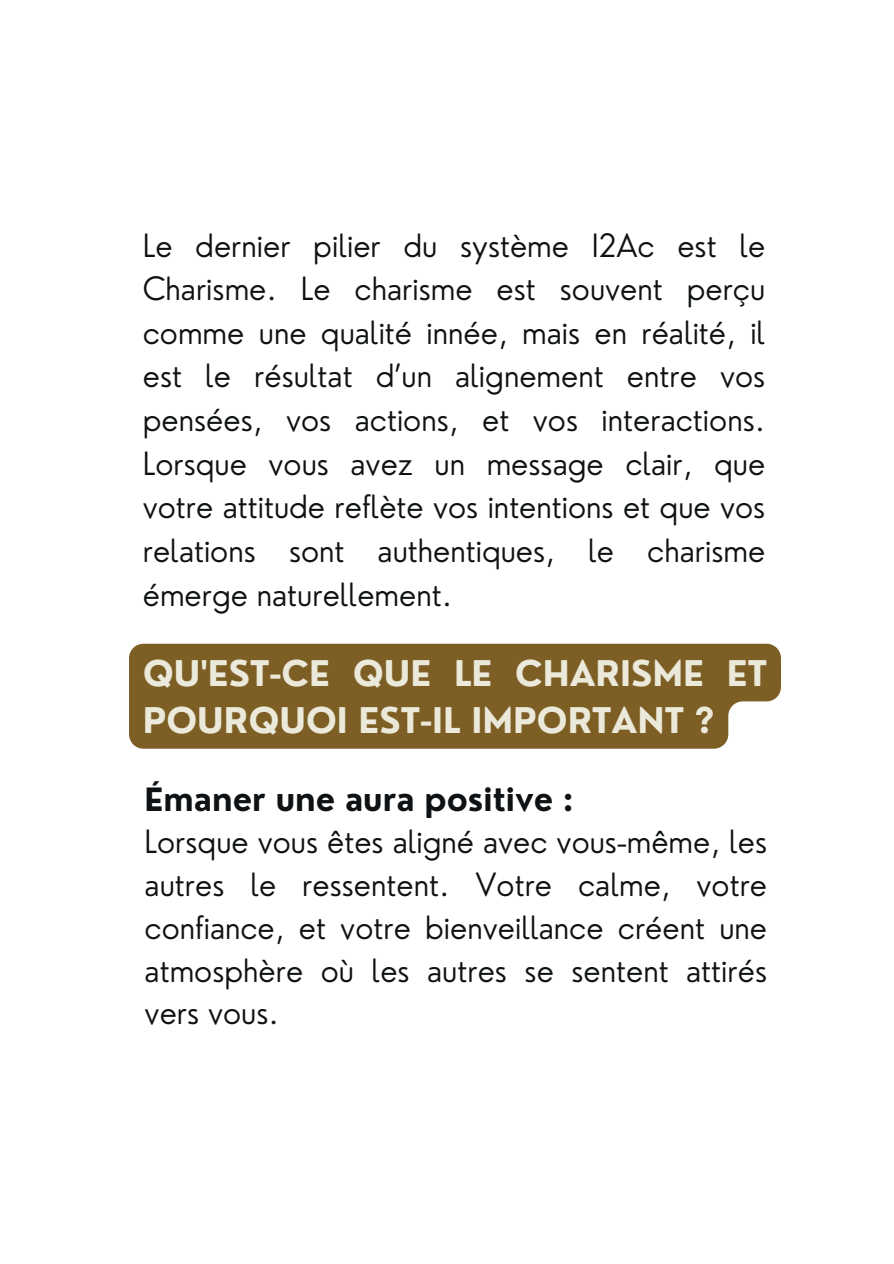
<style>
.page{position:relative;width:894px;height:1264px;background:#fff}
.page>*{position:absolute;margin:0;border:0;box-sizing:border-box;transform-origin:0 0}
.t1{font:700 34.5px/47.2px "Nourd";color:#ebe9da}
.t2{font:300 31.35px/43.7px "Nourd";color:#0f1214;text-align:justify}
.t3{font:700 31.35px "Nourd";color:#0f1214}
</style>
<div class="page">
<div style="left:129px;top:643px;width:651px;height:105px;background:#7d5e25"></div>
<p class="t2" style="left:143px;top:223px;width:623px">Le dernier pilier du système I2Ac est le Charisme. Le charisme est souvent perçu comme une qualité innée, mais en réalité, il est le résultat d’un alignement entre vos pensées, vos actions, et vos interactions.<br>Lorsque vous avez un message clair, que votre attitude reflète vos intentions et que vos relations sont authentiques, le charisme émerge naturellement.</p>
<p class="t1" style="left:143px;top:649px;width:625px">QU'EST-CE QUE LE CHARISME ET<br>POURQUOI EST-IL IMPORTANT ?</p>
<p class="t3" style="left:145px;top:779px;width:430px">Émaner une aura positive :</p>
<p class="t2" style="left:145px;top:820px;width:623px;line-height:42.8px">Lorsque vous êtes aligné avec vous-même, les autres le ressentent. Votre calme, votre confiance, et votre bienveillance créent une atmosphère où les autres se sentent attirés vers vous.</p>
</div>
